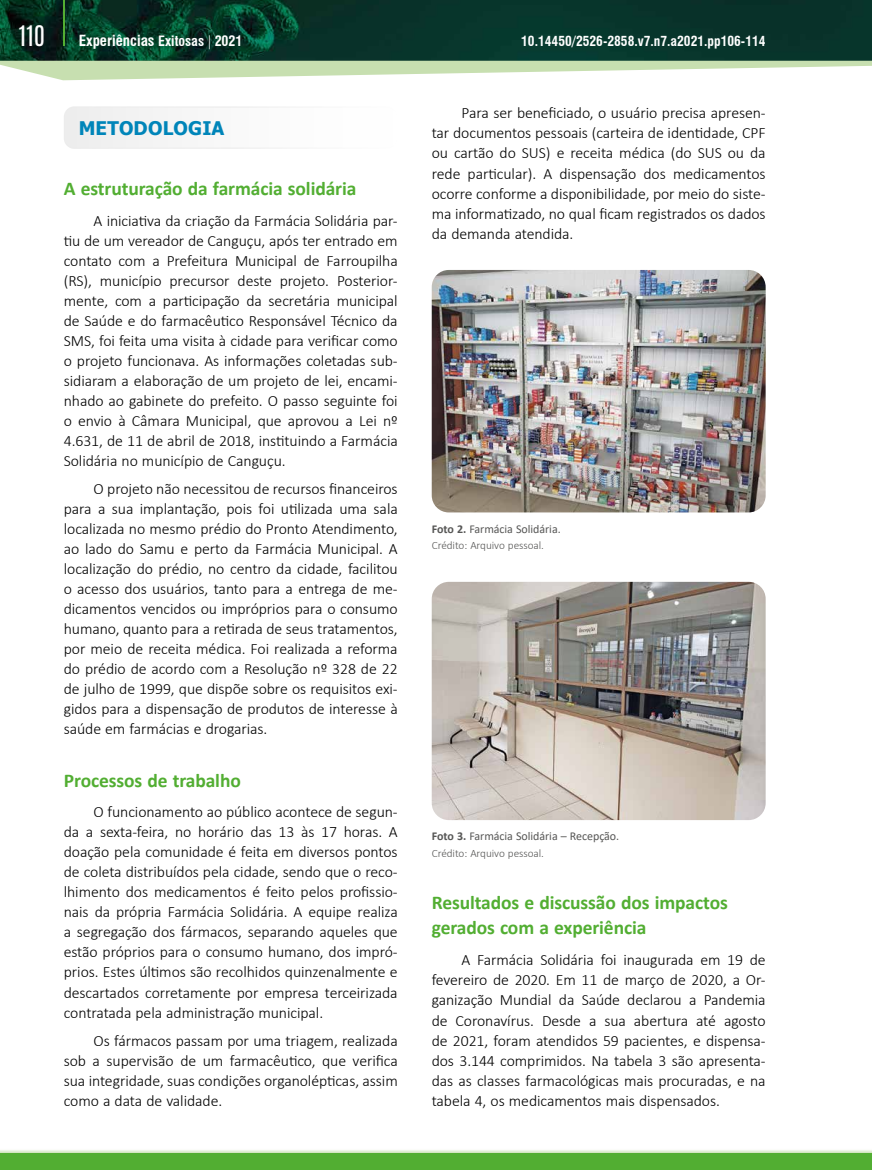
<style>
.page{position:relative;width:872px;height:1170px;background:#fff}
.page>*{position:absolute;margin:0;border:0;box-sizing:border-box;transform-origin:0 0}
.t1{font:24px "Antonio";color:#fff}
.t2{font:700 19.5px/24.9px "Calibri";letter-spacing:-.005em;color:#52ae32}
.t3{font:700 18.75px "Tahoma";letter-spacing:.01em;color:#0085b9}
.t4{font:300 15.75px/20px "Calibri";letter-spacing:-.005em;color:#000;text-align:justify}
.t5{font:700 condensed 13.95px "Swiss 721 BT";color:#fff}
.t6{font:700 condensed 13.5px "Swiss 721 BT";color:#fff}
.t7{font:12px "Calibri";letter-spacing:-.005em;color:#575756}
.t8{font:300 11.25px "Calibri";letter-spacing:-.005em;color:#575756}
.s1{font-size:15px}
.s2{font-weight:700}
</style>
<div class="page">
<div style="left:0;top:1152px;width:872px;height:17px;background:#52ae32"></div>
<svg style="left:0;top:1150px;width:872px;height:2px;background:#e6f1dd"></svg>
<img style="left:0;top:0;width:872px;height:61px">
<hr style="left:63px;top:0;width:2px;height:46px;background:#52ae32">
<svg style="left:0;top:61px;width:872px;height:19px"></svg>
<div style="left:64px;top:106px;width:334px;height:43px;background:#f8f8f8;border-radius:11px"></div>
<div style="left:64px;top:106px;width:334px;height:43px;border:2px solid #dadada;border-radius:10px"></div>
<img style="left:432px;top:270px;width:333px;height:242px">
<img style="left:432px;top:581px;width:333px;height:239px">
<h1 class="t1" style="left:19px;top:18px;width:27px">110</h1>
<p class="t5" style="left:79px;top:32px;width:165px"><span class="s1">Experiências</span> Exitosas | 2021</p>
<p class="t6" style="left:521px;top:33px;width:246px">10.14450/2526-2858.v7.n7.a2021.pp106-114</p>
<p class="t3" style="left:79px;top:115px;width:147px">METODOLOGIA</p>
<p class="t2" style="left:64px;top:176px;width:294px">A estruturação da farmácia solidária</p>
<p class="t4" style="left:64px;top:210px;width:335px;text-indent:30px">A iniciativa da criação da Farmácia Solidária par&shy;tiu de um vereador de Canguçu, após ter entrado em contato com a Prefeitura Municipal de Farroupilha (RS), município precursor deste projeto. Posterior&shy;mente, com a participação da secretária municipal de Saúde e do farmacêutico Responsável Técnico da SMS, foi feita uma visita à cidade para verificar como o projeto funcionava. As informações coletadas sub&shy;sidiaram a elaboração de um projeto de lei, encami&shy;nhado ao gabinete do prefeito. O passo seguinte foi o envio à Câmara Municipal, que aprovou a Lei nº 4.631, de 11 de abril de 2018, instituindo a Farmácia Solidária no município de Canguçu.</p>
<p class="t4" style="left:64px;top:479px;width:335px;text-indent:30px">O projeto não necessitou de recursos financeiros para a sua implantação, pois foi utilizada uma sala localizada no mesmo prédio do Pronto Atendimento, ao lado do Samu e perto da Farmácia Municipal. A localização do prédio, no centro da cidade, facilitou o acesso dos usuários, tanto para a entrega de me&shy;dicamentos vencidos ou impróprios para o consumo humano, quanto para a retirada de seus tratamentos, por meio de receita médica. Foi realizada a reforma do prédio de acordo com a Resolução nº 328 de 22 de julho de 1999, que dispõe sobre os requisitos exi&shy;gidos para a dispensação de produtos de interesse à saúde em farmácias e drogarias.</p>
<p class="t2" style="left:64px;top:767px;width:179px">Processos de trabalho</p>
<p class="t4" style="left:64px;top:802px;width:335px;text-indent:30px">O funcionamento ao público acontece de segun&shy;da a sexta-feira, no horário das 13 às 17 horas. A doação pela comunidade é feita em diversos pontos de coleta distribuídos pela cidade, sendo que o reco&shy;lhimento dos medicamentos é feito pelos profissio&shy;nais da própria Farmácia Solidária. A equipe realiza a segregação dos fármacos, separando aqueles que estão próprios para o consumo humano, dos impró&shy;prios. Estes últimos são recolhidos quinzenalmente e descartados corretamente por empresa terceirizada contratada pela administração municipal.</p>
<p class="t4" style="left:64px;top:1030px;width:335px;text-indent:30px">Os fármacos passam por uma triagem, realizada sob a supervisão de um farmacêutico, que verifica sua integridade, suas condições organolépticas, assim como a data de validade.</p>
<p class="t4" style="left:432px;top:103px;width:335px;text-indent:30px">Para ser beneficiado, o usuário precisa apresen&shy;tar documentos pessoais (carteira de identidade, CPF ou cartão do SUS) e receita médica (do SUS ou da rede particular). A dispensação dos medicamentos ocorre conforme a disponibilidade, por meio do siste&shy;ma informatizado, no qual ficam registrados os dados da demanda atendida.</p>
<p class="t7" style="left:432px;top:520px;width:130px"><span class="s2">Foto 2.</span> Farmácia Solidária.</p>
<p class="t8" style="left:432px;top:538px;width:114px">Crédito: Arquivo pessoal.</p>
<p class="t7" style="left:432px;top:828px;width:189px"><span class="s2">Foto 3.</span> Farmácia Solidária – Recepção.</p>
<p class="t8" style="left:432px;top:846px;width:114px">Crédito: Arquivo pessoal.</p>
<p class="t2" style="left:432px;top:890px;width:298px">Resultados e discussão dos impactos gerados com a experiência</p>
<p class="t4" style="left:432px;top:949px;width:335px;text-indent:30px">A Farmácia Solidária foi inaugurada em 19 de fevereiro de 2020. Em 11 de março de 2020, a Or&shy;ganização Mundial da Saúde declarou a Pandemia de Coronavírus. Desde a sua abertura até agosto de 2021, foram atendidos 59 pacientes, e dispensa&shy;dos 3.144 comprimidos. Na tabela 3 são apresenta&shy;das as classes farmacológicas mais procuradas, e na tabela 4, os medicamentos mais dispensados.</p>
</div>
